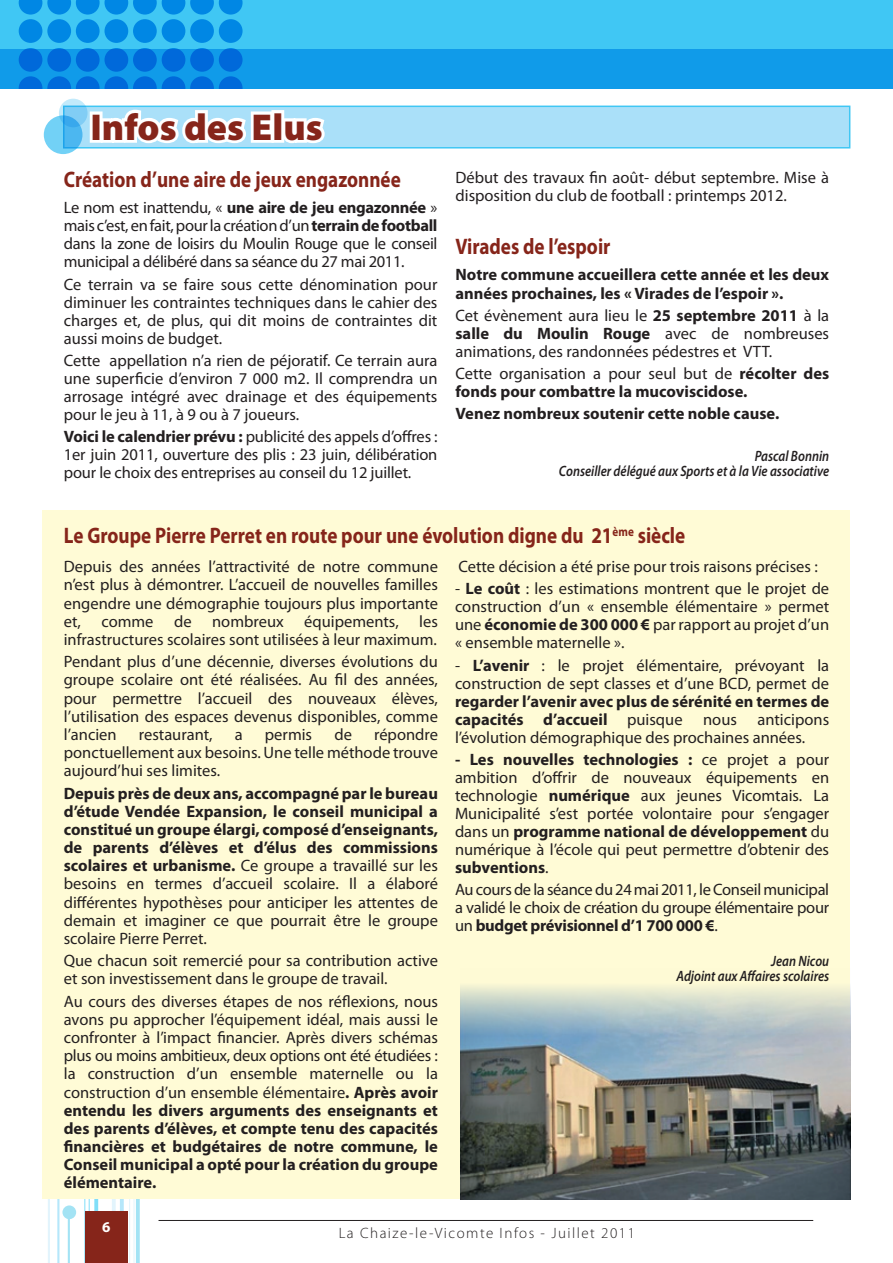
<style>
.page{position:relative;width:893px;height:1263px;background:#fff}
.page>*{position:absolute;margin:0;border:0;box-sizing:border-box;transform-origin:0 0}
.t1{font:900 37.5px "Myriad Pro";color:#86251a}
.t2{font:700 22.5px "Myriad Pro";color:#86251a;scale:.85 1}
.t3{font:16.5px/18px "Myriad Pro";color:#231f20;text-align:justify}
.t4{font:700 16.5px/18.1px "Myriad Pro";color:#231f20}
.t5{font:italic 600 15px/15px "Myriad Pro";color:#231f20;text-align:right;scale:.85 1}
.t6{font:300 15px "Myriad Pro";letter-spacing:.1em;color:#231f20}
.t7{font:700 15px "Myriad Pro";color:#fff}
.s1{font-weight:700}
.s2{font-weight:400}
</style>
<div class="page">
<div style="left:0;top:0;width:893px;height:88px;background:#40c7f4"></div>
<div style="left:0;top:49px;width:893px;height:39px;background:#109be9"></div>
<div style="left:133px;top:19px;width:24px;height:24px;background:#0087e4;border-radius:50%"></div>
<div style="left:133px;top:48px;width:24px;height:24px;background:#0069da;border-radius:50%"></div>
<div style="left:162px;top:19px;width:23px;height:24px;background:#0087e4;border-radius:50%"></div>
<div style="left:162px;top:48px;width:23px;height:24px;background:#0069da;border-radius:50%"></div>
<div style="left:190px;top:19px;width:24px;height:24px;background:#0087e4;border-radius:50%"></div>
<div style="left:190px;top:48px;width:24px;height:24px;background:#0069da;border-radius:50%"></div>
<div style="left:219px;top:19px;width:24px;height:24px;background:#0087e4;border-radius:50%"></div>
<div style="left:219px;top:48px;width:24px;height:24px;background:#0069da;border-radius:50%"></div>
<div style="left:19px;top:19px;width:23px;height:24px;background:#0087e4;border-radius:50%"></div>
<div style="left:19px;top:48px;width:23px;height:24px;background:#0069da;border-radius:50%"></div>
<div style="left:47px;top:19px;width:24px;height:24px;background:#0087e4;border-radius:50%"></div>
<div style="left:47px;top:48px;width:24px;height:24px;background:#0069da;border-radius:50%"></div>
<div style="left:76px;top:19px;width:24px;height:24px;background:#0087e4;border-radius:50%"></div>
<div style="left:76px;top:48px;width:24px;height:24px;background:#0069da;border-radius:50%"></div>
<svg style="left:19px;top:0;width:224px;height:15px"></svg>
<div style="left:105px;top:19px;width:23px;height:24px;background:#0087e4;border-radius:50%"></div>
<div style="left:105px;top:48px;width:23px;height:24px;background:#0069da;border-radius:50%"></div>
<svg style="left:19px;top:76px;width:224px;height:12px"></svg>
<svg style="left:48px;top:1199px;width:92px;height:64px"></svg>
<div style="left:85px;top:1212px;width:43px;height:51px;background:#86251a"></div>
<hr style="left:159px;top:1220px;width:654px;height:1px;background:#231f20">
<div style="left:63px;top:106px;width:787px;height:43px;background:#aae0f9;border:2px solid #40c7f4"></div>
<svg style="left:44px;top:115px;width:38px;height:39px"></svg>
<svg style="left:59px;top:99px;width:29px;height:28px"></svg>
<hr style="left:892px;top:49px;width:1px;height:39px;background:#40c7f4">
<div style="left:43px;top:510px;width:807px;height:689px;background:#fffbd6"></div>
<img style="left:460px;top:985px;width:390px;height:214px">
<div style="left:90px;top:111px;width:13px;height:32px;border:6px solid #fff"></div>
<svg style="left:98px;top:107px;width:230px;height:37px"></svg>
<h1 class="t1" style="left:90px;top:106px;width:234px">Infos des Elus</h1>
<h2 class="t2" style="left:64px;top:165px;width:398px">Création d’une aire de jeux engazonnée</h2>
<p class="t3" style="left:64px;top:199px;width:375px">Le nom est inattendu, « <span class="s1">une aire de jeu engazonnée</span> » mais c’est, en fait, pour la création d’un <span class="s1">terrain de football </span>dans la zone de loisirs du Moulin Rouge que le conseil municipal a délibéré dans sa séance du 27 mai 2011.</p>
<p class="t3" style="left:64px;top:275px;width:375px">Ce terrain va se faire sous cette dénomination pour diminuer les contraintes techniques dans le cahier des charges et, de plus, qui dit moins de contraintes dit aussi moins de budget.</p>
<p class="t3" style="left:64px;top:351px;width:375px">Cette appellation n’a rien de péjoratif. Ce terrain aura une superficie d’environ 7 000 m2. Il comprendra un arrosage intégré avec drainage et des équipements pour le jeu à 11, à 9 ou à 7 joueurs.</p>
<p class="t3" style="left:64px;top:427px;width:375px"><span class="s1">Voici le calendrier prévu :</span> publicité des appels d’offres :<br>1er juin 2011, ouverture des plis : 23 juin, délibération pour le choix des entreprises au conseil du 12 juillet.</p>
<p class="t3" style="left:455px;top:168px;width:375px">Début des travaux fin août- début septembre. Mise à disposition du club de football : printemps 2012.</p>
<h2 class="t2" style="left:455px;top:232px;width:184px">Virades de l’espoir</h2>
<p class="t4" style="left:455px;top:265px;width:375px">Notre commune accueillera cette année et les deux années prochaines, les « Virades de l’espoir ».</p>
<p class="t3" style="left:455px;top:306px;width:375px">Cet évènement aura lieu le <span class="s1">25 septembre 2011</span> à la <span class="s1">salle du Moulin Rouge</span> avec de nombreuses animations, des randonnées pédestres et VTT.</p>
<p class="t4" style="left:455px;top:364px;width:375px"><span class="s2">Cette organisation a pour seul but de</span> récolter des fonds pour combattre la mucoviscidose.</p>
<p class="t4" style="left:455px;top:404px;width:325px">Venez nombreux soutenir cette noble cause.</p>
<p class="t5" style="left:559px;top:448px;width:319px">Pascal Bonnin<br>Conseiller délégué aux Sports et à la Vie associative</p>
<h2 class="t2" style="left:64px;top:521px;width:733px">Le Groupe Pierre Perret en route pour une évolution digne du 21<sup>ème</sup> siècle</h2>
<p class="t3" style="left:64px;top:557px;width:376px">Depuis des années l’attractivité de notre commune n’est plus à démontrer. L’accueil de nouvelles familles engendre une démographie toujours plus importante et, comme de nombreux équipements, les infrastructures scolaires sont utilisées à leur maximum.</p>
<p class="t3" style="left:64px;top:652px;width:376px">Pendant plus d’une décennie, diverses évolutions du groupe scolaire ont été réalisées. Au fil des années, pour permettre l’accueil des nouveaux élèves, l’utilisation des espaces devenus disponibles, comme l’ancien</p>
<p class="t3" style="left:64px;top:725px;width:376px;text-indent:310px">répondre ponctuellement aux besoins. Une telle méthode trouve aujourd’hui ses limites.</p>
<p class="t4" style="left:64px;top:783px;width:376px;text-align:justify">Depuis près de deux ans, accompagné par le bureau d’étude Vendée Expansion, le conseil municipal a constitué un groupe élargi, composé d’enseignants, de parents d’élèves et d’élus des commissions scolaires et urbanisme. <span class="s2">Ce groupe a travaillé sur les besoins en termes d’accueil scolaire. Il a élaboré différentes hypothèses pour anticiper les attentes de demain et imaginer ce que pourrait être le groupe scolaire Pierre Perret.</span></p>
<p class="t3" style="left:64px;top:951px;width:376px">Que chacun soit remercié pour sa contribution active et son investissement dans le groupe de travail.</p>
<p class="t3" style="left:64px;top:992px;width:376px">Au cours des diverses étapes de nos réflexions, nous avons pu approcher l’équipement idéal, mais aussi le confronter à l’impact financier. Après divers schémas plus ou moins ambitieux, deux options ont été étudiées : la construction d’un ensemble maternelle ou la construction d’un ensemble élémentaire<span class="s1">. Après avoir entendu les divers arguments des enseignants et des parents d’élèves, et compte tenu des capacités financières et budgétaires de notre commune, le Conseil municipal a opté pour la création du groupe élémentaire.</span></p>
<p class="t3" style="left:139px;top:725px;width:75px">restaurant,</p>
<p class="t3" style="left:235px;top:725px;width:9px">a</p>
<p class="t3" style="left:265px;top:725px;width:49px">permis</p>
<p class="t3" style="left:334px;top:725px;width:19px">de</p>
<p class="t3" style="left:458px;top:557px;width:361px">Cette décision a été prise pour trois raisons précises :</p>
<p class="t3" style="left:455px;top:579px;width:376px">- <span class="s1">Le coût</span> : les estimations montrent que le projet de construction d’un « ensemble élémentaire » permet une <span class="s1">économie de 300 000 €</span> par rapport au projet d’un « ensemble maternelle ».</p>
<p class="t3" style="left:455px;top:656px;width:376px">- <span class="s1">L’avenir</span> : le projet élémentaire, prévoyant la construction de sept classes et d’une BCD, permet de</p>
<p class="t3" style="left:455px;top:692px;width:376px"><span class="s1">regarder l’avenir avec plus de sérénité en termes de capacités d’accueil</span> puisque nous anticipons l’évolution démographique des prochaines années.</p>
<p class="t3" style="left:455px;top:750px;width:376px"><span class="s1">- Les nouvelles technologies :</span> ce projet a pour ambition d’offrir de nouveaux équipements en technologie <span class="s1">numérique</span> aux jeunes Vicomtais. La Municipalité s’est portée volontaire pour s’engager dans un <span class="s1">programme national de développement</span> du numérique à l’école qui peut permettre d’obtenir des <span class="s1">subventions</span>.</p>
<p class="t3" style="left:455px;top:880px;width:376px">Au cours de la séance du 24 mai 2011, le Conseil municipal a validé le choix de création du groupe élémentaire pour un <span class="s1">budget prévisionnel d’1 700 000 €</span>.</p>
<p class="t5" style="left:676px;top:953px;width:181px">Jean Nicou<br>Adjoint aux Affaires scolaires</p>
<p class="t7" style="left:102px;top:1217px;width:10px">6</p>
<p class="t6" style="left:339px;top:1225px;width:298px">La Chaize-le-Vicomte Infos - Juillet 2011</p>
</div>
